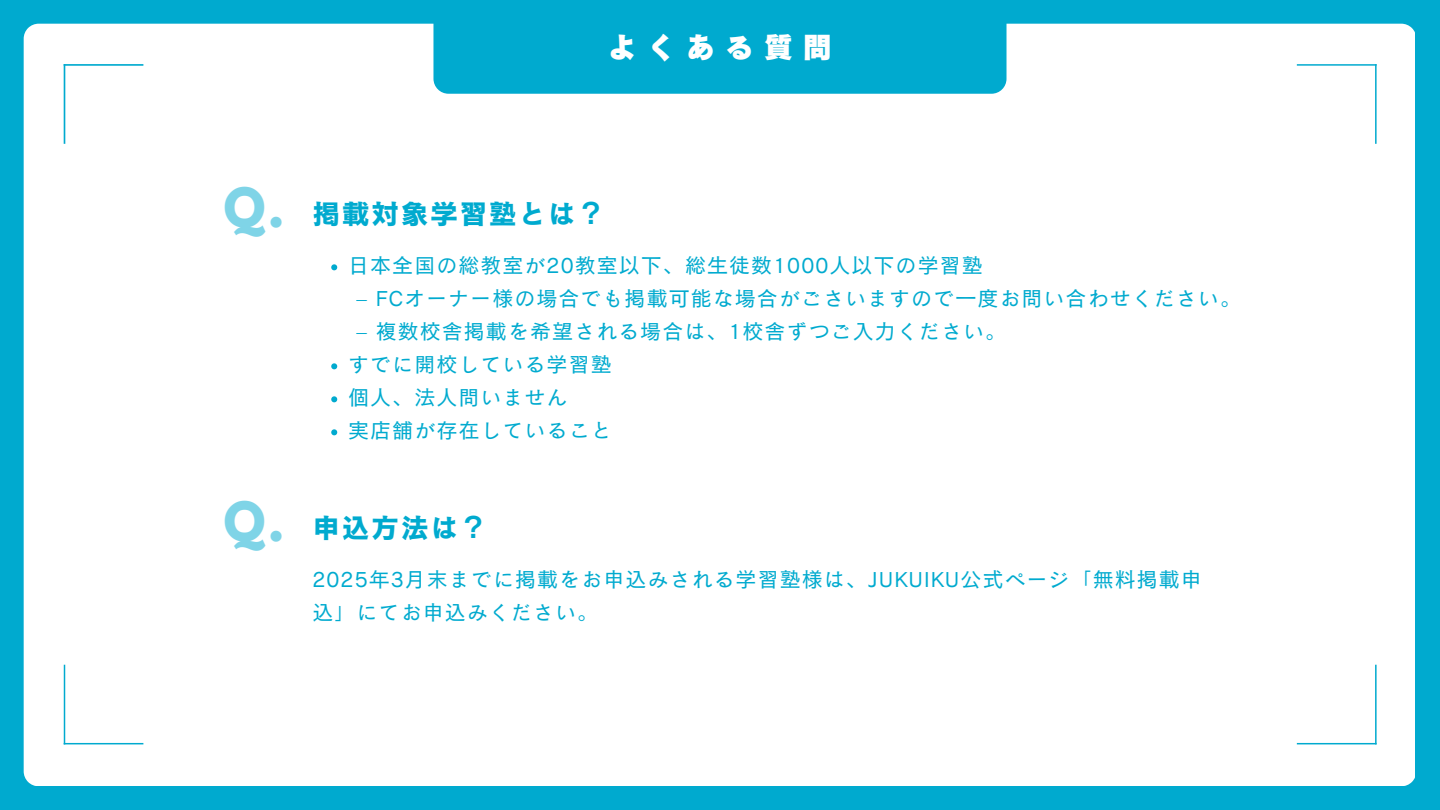
<style>
.page{position:relative;width:1440px;height:810px;background:#00aacf}
.page>*{position:absolute;margin:0;border:0;box-sizing:border-box;transform-origin:0 0}
.t1{font:700 48px "League Spartan";color:#7fd4e7}
.t2{font:30px "Canva Cezanne Pro N EB";letter-spacing:.3em;color:#fff}
.t3{font:28px "Canva Cezanne Pro N B";letter-spacing:.05em;color:#00aacf}
.t4{font:21px/33px "Canva Cezanne Pro N M";letter-spacing:.05em;color:#00aacf}
</style>
<div class="page">
<div style="left:24px;top:24px;width:1391px;height:762px;background:#fff"></div>
<div style="left:433px;top:0;width:574px;height:94px;background:#00aacf;border-radius:15px"></div>
<hr style="left:64px;top:64px;width:79px;height:2px;background:#00aacf">
<hr style="left:64px;top:64px;width:1px;height:80px;background:#00aacf">
<hr style="left:1297px;top:64px;width:80px;height:2px;background:#00aacf">
<hr style="left:1375px;top:64px;width:2px;height:80px;background:#00aacf">
<hr style="left:64px;top:743px;width:79px;height:1px;background:#00aacf">
<hr style="left:64px;top:665px;width:1px;height:79px;background:#00aacf">
<hr style="left:1297px;top:743px;width:80px;height:1px;background:#00aacf">
<hr style="left:1375px;top:665px;width:2px;height:79px;background:#00aacf">
<svg style="left:331px;top:264px;width:6px;height:6px"></svg>
<svg style="left:331px;top:363px;width:6px;height:6px"></svg>
<svg style="left:331px;top:396px;width:6px;height:6px"></svg>
<svg style="left:331px;top:429px;width:6px;height:6px"></svg>
<h2 class="t2" style="left:608px;top:31px;width:226px">よくある質問</h2>
<p class="t1" style="left:224px;top:183px;width:62px">Q.</p>
<h3 class="t1" style="left:224px;top:498px;width:62px">Q.</h3>
<p class="t3" style="left:312px;top:199px;width:294px">掲載対象学習塾とは？</p>
<h1 class="t4" style="left:348px;top:249px;width:636px">日本全国の総教室が20教室以下、総生徒数1000人以下の学習塾</h1>
<h2 class="t4" style="left:357px;top:282px;width:886px">– FCオーナー様の場合でも掲載可能な場合がごさいますので一度お問い合わせください。</h2>
<h2 class="t4" style="left:357px;top:315px;width:651px">– 複数校舎掲載を希望される場合は、1校舎ずつご入力ください。</h2>
<p class="t4" style="left:348px;top:348px;width:265px">すでに開校している学習塾</p>
<h3 class="t4" style="left:348px;top:381px;width:221px">個人、法人問いません</h3>
<p class="t4" style="left:348px;top:414px;width:265px">実店舗が存在していること</p>
<h2 class="t3" style="left:312px;top:513px;width:176px">申込方法は？</h2>
<h1 class="t4" style="left:312px;top:563px;width:891px">2025年3月末までに掲載をお申込みされる学習塾様は、JUKUIKU公式ページ「無料掲載申込」にてお申込みください。</h1>
</div>
